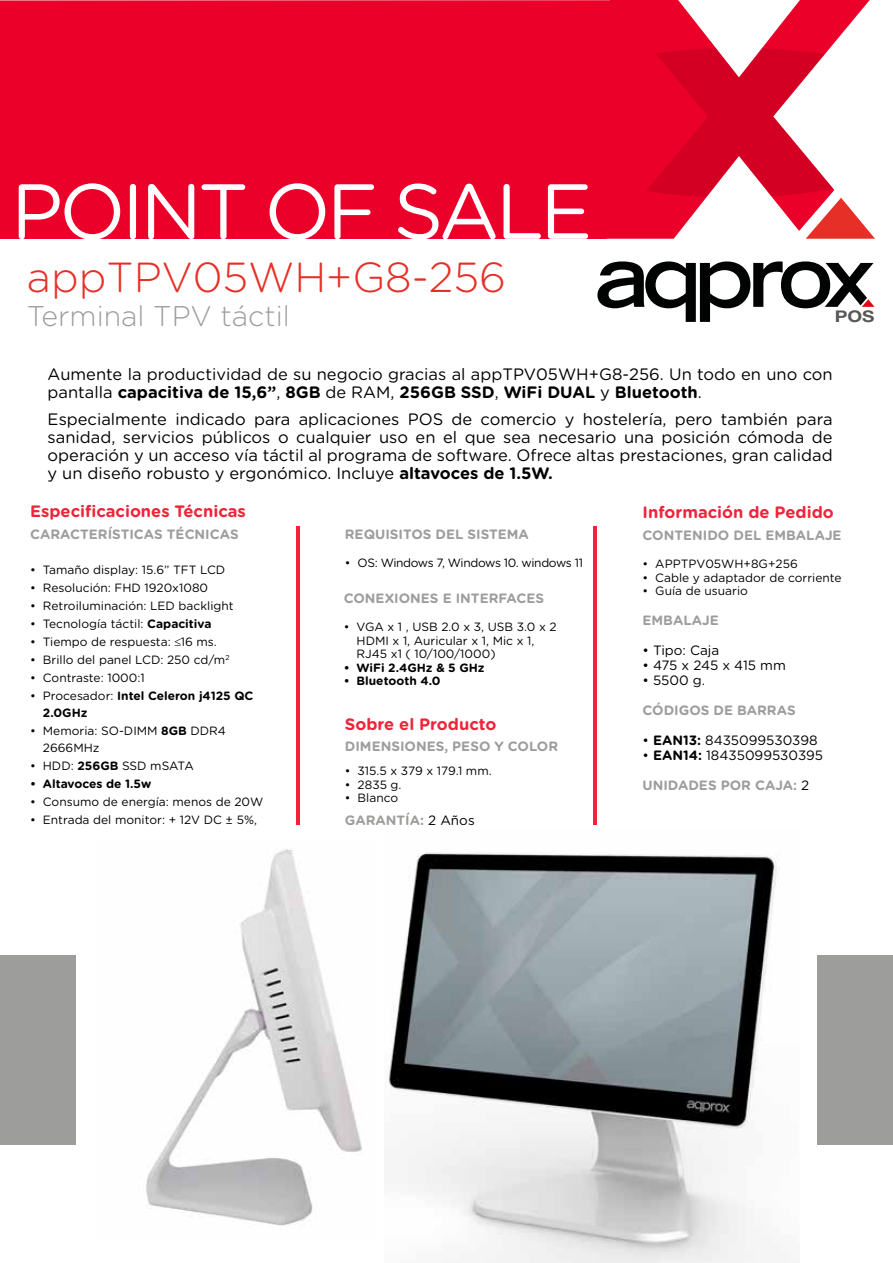
<style>
.page{position:relative;width:893px;height:1263px;background:#fff}
.page>*{position:absolute;margin:0;border:0;box-sizing:border-box;transform-origin:0 0}
.t1{font:78px "Gotham Rounded";letter-spacing:-.05em;color:#fff}
.t2{font:300 42px "Gotham Rounded";color:#e63027}
.t3{font:300 28.5px "Gotham Rounded";color:#9d9d9c}
.t4{font:16.5px/18px "Gotham Rounded";color:#000}
.t5{font:700 16.5px "Gotham Rounded";color:#ee243a}
.t6{font:700 16.2px "Helvetica Neue LT Std";color:#575756;scale:1.18 1}
.t7{font:700 13.5px "Gotham Rounded";color:#9d9d9c}
.t8{font:13.5px "Gotham Rounded";color:#000}
.t9{font:13.5px "Gotham Rounded";letter-spacing:-.02em;color:#000}
.t10{font:12px/13.5px "Gotham Rounded";color:#000}
.t11{font:700 12px/17px "Gotham Rounded";color:#000}
.t12{font:12px "Gotham Rounded";letter-spacing:-.03em;color:#000}
.s1{font-weight:700}
.s2{font-weight:400}
.s3{font-weight:400;color:#000}
</style>
<div class="page">
<svg style="left:708px;top:0;width:162px;height:48px"></svg>
<svg style="left:708px;top:48px;width:167px;height:191px"></svg>
<div style="left:0;top:0;width:708px;height:239px;background:#eb0029"></div>
<svg style="left:597px;top:261px;width:277px;height:61px"></svg>
<hr style="left:594px;top:526px;width:3px;height:299px;background:#ee243a">
<hr style="left:296px;top:526px;width:3px;height:299px;background:#ee243a">
<div style="left:0;top:955px;width:75px;height:189px;background:#9d9d9c"></div>
<div style="left:818px;top:955px;width:75px;height:189px;background:#9d9d9c"></div>
<img style="left:385px;top:852px;width:394px;height:411px">
<img style="left:146px;top:849px;width:216px;height:377px">
<h1 class="t1" style="left:11px;top:158px;width:583px">POINT OF SALE</h1>
<h2 class="t2" style="left:27px;top:249px;width:481px">appTPV05WH+G8-256</h2>
<h3 class="t3" style="left:27px;top:297px;width:265px">Terminal TPV táctil</h3>
<h3 class="t6" style="left:835px;top:306px;width:35px">POS</h3>
<h3 class="t4" style="left:48px;top:365px;width:786px">Aumente la productividad de su negocio gracias al appTPV05WH+G8-256. Un todo en uno con pantalla <span class="s1">capacitiva de 15,6”</span>, <span class="s1">8GB</span> de RAM, <span class="s1">256GB SSD</span>, <span class="s1">WiFi DUAL</span> y <span class="s1">Bluetooth</span>.</h3>
<p class="t4" style="left:48px;top:409px;width:786px;text-align:justify">Especialmente indicado para aplicaciones POS de comercio y hostelería, pero también para sanidad, servicios públicos o cualquier uso en el que sea necesario una posición cómoda de operación y un acceso vía táctil al programa de software. Ofrece altas prestaciones, gran calidad y un diseño robusto y ergonómico. Incluye <span class="s1">altavoces de 1.5W.</span></p>
<h3 class="t5" style="left:30px;top:499px;width:217px">Especificaciones Técnicas</h3>
<h3 class="t5" style="left:642px;top:500px;width:193px">Información de Pedido</h3>
<p class="t7" style="left:30px;top:524px;width:210px">CARACTERÍSTICAS TÉCNICAS</p>
<p class="t10" style="left:30px;top:562px;width:197px">• Tamaño display: 15.6” TFT LCD</p>
<p class="t10" style="left:30px;top:580px;width:180px">• Resolución: FHD 1920x1080</p>
<p class="t10" style="left:30px;top:598px;width:205px">• Retroiluminación: LED backlight</p>
<p class="t10" style="left:30px;top:616px;width:183px">• Tecnología táctil: <span class="s1">Capacitiva</span></p>
<p class="t10" style="left:30px;top:634px;width:188px">• Tiempo de respuesta: ≤16 ms.</p>
<p class="t10" style="left:30px;top:652px;width:201px">• Brillo del panel LCD: 250 cd/m<sup>2</sup></p>
<p class="t10" style="left:30px;top:670px;width:116px">• Contraste: 1000:1</p>
<p class="t11" style="left:43px;top:687px;width:212px;text-indent:-13px"><span class="s2">• Procesador:</span> Intel Celeron j4125 QC<br>2.0GHz</p>
<p class="t10" style="left:43px;top:722px;width:185px;line-height:17px;text-indent:-13px">• Memoria: SO-DIMM <span class="s1">8GB</span> DDR4<br>2666MHz</p>
<p class="t10" style="left:30px;top:758px;width:165px">• HDD: <span class="s1">256GB</span> SSD mSATA</p>
<p class="t11" style="left:30px;top:775px;width:123px">• Altavoces de 1.5w</p>
<p class="t10" style="left:30px;top:794px;width:235px">• Consumo de energía: menos de 20W</p>
<p class="t10" style="left:30px;top:812px;width:228px">• Entrada del monitor: + 12V DC ± 5%,</p>
<p class="t7" style="left:345px;top:524px;width:186px">REQUISITOS DEL SISTEMA</p>
<p class="t12" style="left:345px;top:555px;width:240px">• OS: Windows 7, Windows 10. windows 11</p>
<p class="t7" style="left:344px;top:588px;width:202px">CONEXIONES E INTERFACES</p>
<p class="t10" style="left:357px;top:620px;width:202px;text-indent:-13px">• VGA x 1 , USB 2.0 x 3, USB 3.0 x 2<br>HDMI x 1, Auricular x 1, Mic x 1,<br>RJ45 x1 ( 10/100/1000)</p>
<p class="t11" style="left:344px;top:658px;width:142px">• WiFi 2.4GHz &amp; 5 GHz</p>
<p class="t11" style="left:344px;top:672px;width:98px">• Bluetooth 4.0</p>
<h3 class="t5" style="left:345px;top:712px;width:153px">Sobre el Producto</h3>
<p class="t7" style="left:345px;top:737px;width:215px">DIMENSIONES, PESO Y COLOR</p>
<p class="t10" style="left:345px;top:764px;width:148px">• 315.5 x 379 x 179.1 mm.</p>
<p class="t10" style="left:345px;top:777px;width:58px">• 2835 g.</p>
<p class="t10" style="left:345px;top:791px;width:55px">• Blanco</p>
<p class="t7" style="left:345px;top:810px;width:131px">GARANTÍA: <span class="s3">2 Años</span></p>
<p class="t7" style="left:642px;top:525px;width:201px">CONTENIDO DEL EMBALAJE</p>
<p class="t10" style="left:642px;top:557px;width:157px">• APPTPV05WH+8G+256</p>
<p class="t10" style="left:642px;top:570px;width:201px">• Cable y adaptador de corriente</p>
<p class="t10" style="left:642px;top:584px;width:107px">• Guía de usuario</p>
<p class="t7" style="left:642px;top:610px;width:78px">EMBALAJE</p>
<p class="t8" style="left:642px;top:641px;width:78px">• Tipo: Caja</p>
<p class="t9" style="left:642px;top:656px;width:145px">• 475 x 245 x 415 mm</p>
<p class="t8" style="left:642px;top:671px;width:64px">• 5500 g.</p>
<p class="t7" style="left:642px;top:700px;width:155px">CÓDIGOS DE BARRAS</p>
<p class="t8" style="left:642px;top:731px;width:177px">• <span class="s1">EAN13:</span> 8435099530398</p>
<p class="t8" style="left:642px;top:746px;width:182px">• <span class="s1">EAN14:</span> 18435099530395</p>
<p class="t7" style="left:642px;top:775px;width:168px">UNIDADES POR CAJA: <span class="s3">2</span></p>
</div>
